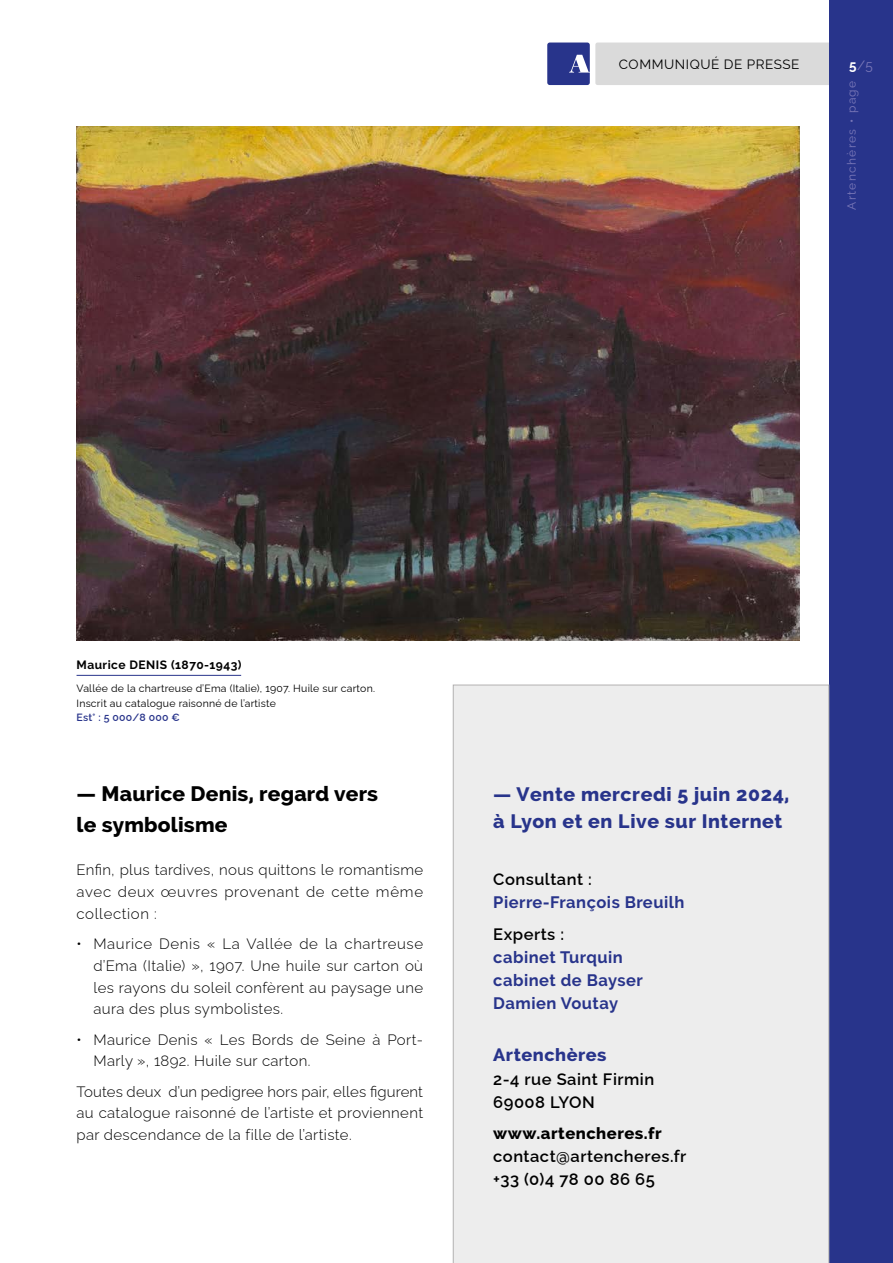
<style>
.page{position:relative;width:893px;height:1263px;background:#fff}
.page>*{position:absolute;margin:0;border:0;box-sizing:border-box;transform-origin:0 0}
.t1{font:800 21px/30.5px "Raleway";letter-spacing:.01em;color:#000}
.t2{font:800 19.5px/27.3px "Raleway";letter-spacing:.03em;color:#28348b}
.t3{font:800 18px "Raleway";letter-spacing:.03em;color:#28348b}
.t4{font:600 16.5px/23.1px "Raleway";letter-spacing:.03em;color:#000}
.t5{font:700 16.5px/23.1px "Raleway";letter-spacing:.03em;color:#28348b}
.t6{font:800 16.5px "Raleway";letter-spacing:.03em;color:#000}
.t7{font:300 15px/21.8px "Raleway";letter-spacing:.025em;color:#000;text-align:justify}
.t8{font:13.5px "Raleway";letter-spacing:.04em;color:#000}
.t9{font:13.5px "Raleway";color:#7a78b8}
.t10{font:700 12px "Raleway";letter-spacing:.04em;color:#000}
.t11{font:12px "Raleway";letter-spacing:.11em;color:#7a78b8}
.t12{font:10.5px/14.7px "Raleway";letter-spacing:.02em;color:#000}
.t13{font:600 10.5px "Raleway";letter-spacing:.02em;color:#28348b}
.s1{font-weight:700;color:#fff}
</style>
<div class="page">
<div style="left:829px;top:0;width:64px;height:1263px;background:#28348b"></div>
<div style="left:547px;top:43px;width:43px;height:42px;background:#28348b;border-radius:3px"></div>
<svg style="left:569px;top:43px;width:260px;height:42px;background:#cfcfd5"></svg>
<img style="left:77px;top:127px;width:722px;height:513px">
<hr style="left:77px;top:675px;width:164px;height:1px;background:#28348b">
<div style="left:453px;top:685px;width:376px;height:578px;background:#ededed"></div>
<p class="t8" style="left:619px;top:54px;width:182px">COMMUNIQUÉ DE PRESSE</p>
<p class="t9" style="left:849px;top:54px;width:25px"><span class="s1">5</span>/5</p>
<p class="t11" style="left:842px;top:210px;width:130px;rotate:-90deg">Artenchères • page</p>
<p class="t10" style="left:77px;top:657px;width:167px">Maurice DENIS (1870-1943)</p>
<p class="t12" style="left:77px;top:679px;width:300px">Vallée de la chartreuse d’Ema (Italie), 1907. Huile sur carton.<br>Inscrit au catalogue raisonné de l’artiste</p>
<p class="t13" style="left:77px;top:709px;width:105px">Est° : 5 000/8 000 €</p>
<h1 class="t1" style="left:77px;top:779px;width:303px">— Maurice Denis, regard vers le symbolisme</h1>
<p class="t7" style="left:77px;top:857px;width:348px">Enfin, plus tardives, nous quittons le romantisme avec deux œuvres provenant de cette même collection :</p>
<p class="t7" style="left:94px;top:931px;width:331px;text-indent:-17px">• Maurice Denis « La Vallée de la chartreuse d’Ema (Italie) », 1907. Une huile sur carton où les rayons du soleil confèrent au paysage une aura des plus symbolistes.</p>
<p class="t7" style="left:94px;top:1027px;width:331px;text-indent:-17px">• Maurice Denis « Les Bords de Seine à Port-<br>Marly », 1892. Huile sur carton.</p>
<p class="t7" style="left:77px;top:1079px;width:348px">Toutes deux d’un pedigree hors pair, elles figurent au catalogue raisonné de l’artiste et proviennent par descendance de la fille de l’artiste.</p>
<h2 class="t2" style="left:493px;top:780px;width:298px">— Vente mercredi 5 juin 2024, à Lyon et en Live sur Internet</h2>
<p class="t4" style="left:493px;top:866px;width:100px">Consultant :</p>
<p class="t5" style="left:493px;top:891px;width:193px">Pierre-François Breuilh</p>
<p class="t4" style="left:493px;top:920px;width:72px">Experts :</p>
<p class="t5" style="left:493px;top:945px;width:151px">cabinet Turquin cabinet de Bayser<br>Damien Voutay</p>
<p class="t3" style="left:493px;top:1045px;width:115px">Artenchères</p>
<p class="t4" style="left:493px;top:1065px;width:163px">2-4 rue Saint Firmin<br>69008 LYON</p>
<p class="t6" style="left:493px;top:1124px;width:170px">www.artencheres.fr</p>
<p class="t4" style="left:493px;top:1143px;width:195px">contact@artencheres.fr +33 (0)4 78 00 86 65</p>
</div>
